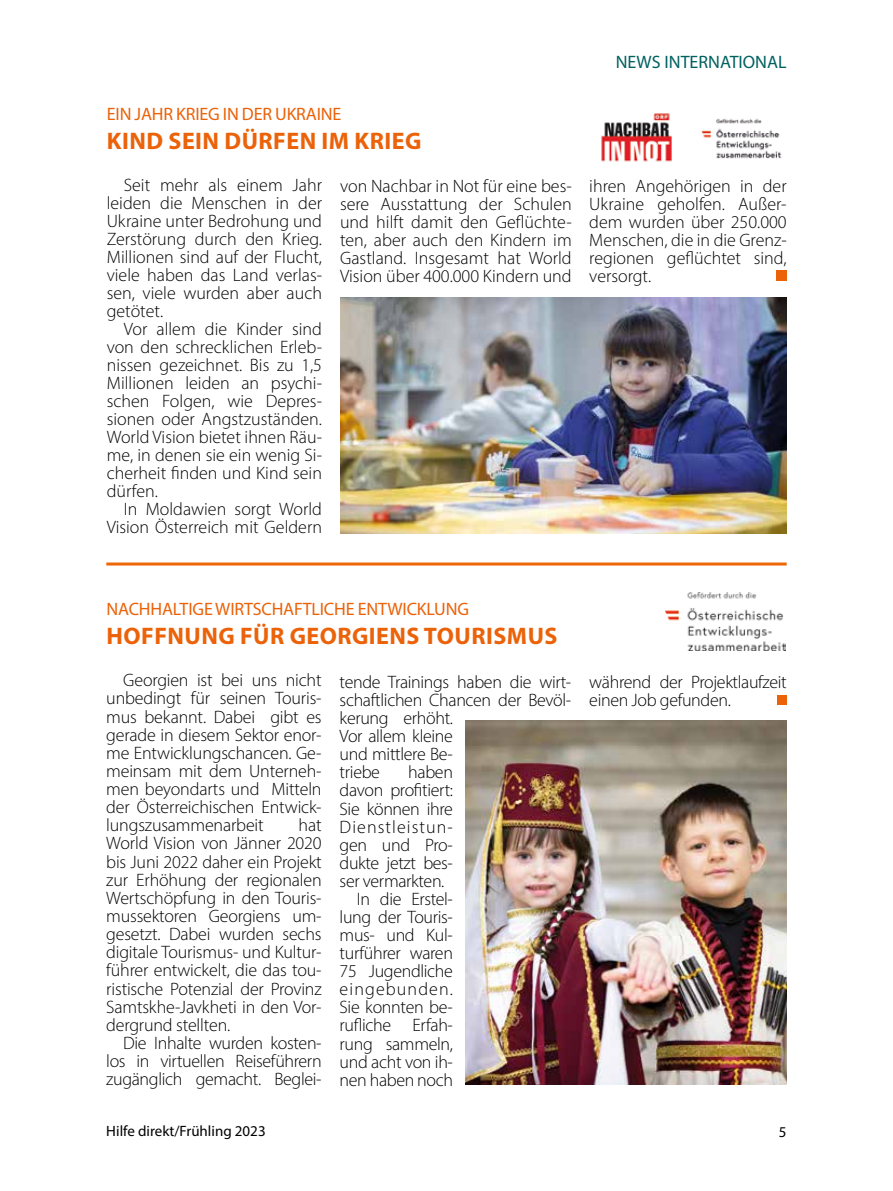
<style>
.page{position:relative;width:893px;height:1191px;background:#fff}
.page>*{position:absolute;margin:0;border:0;box-sizing:border-box;transform-origin:0 0}
.t1{font:700 24px "Myriad Pro";letter-spacing:.02em;color:#eb6209}
.t2{font:300 18px/18px "Myriad Pro";letter-spacing:-.01em;color:#000;text-align:justify}
.t3{font:18px "Myriad Pro";letter-spacing:-.01em;color:#eb6209}
.t4{font:300 18px "Myriad Pro";letter-spacing:.06em;color:#000}
.t5{font:18px "Myriad Pro";color:#006160}
.t6{font:15px "Myriad Pro";color:#000}
</style>
<div class="page">
<img style="left:466px;top:720px;width:321px;height:364px">
<hr style="left:106px;top:562px;width:681px;height:3px;background:#ed6608">
<div style="left:777px;top:695px;width:9px;height:10px;background:#eb6209"></div>
<div style="left:776px;top:270px;width:11px;height:11px;background:#eb6209"></div>
<img style="left:340px;top:298px;width:447px;height:235px">
<img style="left:665px;top:592px;width:120px;height:58px">
<img style="left:601px;top:113px;width:181px;height:49px">
<p class="t5" style="left:616px;top:50px;width:172px">NEWS INTERNATIONAL</p>
<p class="t3" style="left:107px;top:103px;width:236px">EIN JAHR KRIEG IN DER UKRAINE</p>
<h1 class="t1" style="left:107px;top:125px;width:316px">KIND SEIN DÜRFEN IM KRIEG</h1>
<p class="t2" style="left:340px;top:177px;width:233px">von Nachbar in Not für eine bes&shy;sere Ausstattung der Schulen und hilft damit den Geflüchte&shy;ten, aber auch den Kindern im Gastland. Insgesamt hat World Vision über 400.000 Kindern und</p>
<p class="t2" style="left:589px;top:177px;width:199px">ihren Angehörigen in der Ukraine geholfen. Außer&shy;dem wurden über 250.000<br>Menschen, die in die Grenz&shy;regionen geflüchtet sind, versorgt.</p>
<p class="t2" style="left:107px;top:176px;width:217px;text-indent:17px">Seit mehr als einem Jahr leiden die Menschen in der Ukraine unter Bedrohung und Zerstörung durch den Krieg.<br>Millionen sind auf der Flucht, viele haben das Land verlas&shy;sen, viele wurden aber auch getötet.</p>
<p class="t2" style="left:107px;top:320px;width:217px;text-indent:17px">Vor allem die Kinder sind von den schrecklichen Erleb&shy;nissen gezeichnet. Bis zu 1,5<br>Millionen leiden an psychi&shy;schen Folgen, wie Depres&shy;sionen oder Angstzuständen.<br>World Vision bietet ihnen Räu&shy;me, in denen sie ein wenig Si&shy;cherheit finden und Kind sein dürfen.</p>
<p class="t2" style="left:107px;top:500px;width:217px;text-align:right">In Moldawien sorgt World<br>Vision Österreich mit Geldern</p>
<p class="t3" style="left:106px;top:598px;width:364px">NACHHALTIGE WIRTSCHAFTLICHE ENTWICKLUNG</p>
<h1 class="t1" style="left:107px;top:620px;width:452px">HOFFNUNG FÜR GEORGIENS TOURISMUS</h1>
<p class="t2" style="left:106px;top:671px;width:217px;text-indent:17px">Georgien ist bei uns nicht unbedingt für seinen Touris&shy;mus bekannt. Dabei gibt es gerade in diesem Sektor enor&shy;me Entwicklungschancen. Ge&shy;meinsam mit dem Unterneh&shy;men beyondarts und Mitteln der Österreichischen Entwick&shy;lungszusammenarbeit</p>
<p class="t2" style="left:106px;top:816px;width:217px;text-indent:192px">hat World Vision von Jänner 2020 bis Juni 2022 daher ein Projekt zur Erhöhung der regionalen Wertschöpfung in den Touris&shy;mussektoren Georgiens um&shy;gesetzt. Dabei wurden sechs digitale Tourismus- und Kultur&shy;führer entwickelt, die das tou&shy;ristische Potenzial der Provinz Samtskhe-Javkheti in den Vor&shy;dergrund stellten.</p>
<p class="t2" style="left:106px;top:1033px;width:217px;text-indent:17px">Die Inhalte wurden kosten&shy;los in virtuellen Reiseführern zugänglich gemacht. Beglei-</p>
<p class="t2" style="left:340px;top:672px;width:233px;text-align:left">tende Trainings haben die wirt&shy;schaftlichen Chancen der Bevöl&shy;kerung erhöht.<br>Vor allem kleine<br>und mittlere Be-<br>triebe</p>
<p class="t2" style="left:408px;top:763px;width:46px">haben</p>
<p class="t2" style="left:340px;top:781px;width:115px">davon profitiert:</p>
<p class="t2" style="left:340px;top:799px;width:115px">Sie können ihre</p>
<p class="t4" style="left:340px;top:816px;width:115px">Dienstleistun-</p>
<p class="t2" style="left:340px;top:835px;width:115px">gen und Pro-</p>
<p class="t2" style="left:340px;top:854px;width:115px">dukte jetzt bes-</p>
<p class="t2" style="left:340px;top:872px;width:106px">ser vermarkten.</p>
<p class="t2" style="left:357px;top:890px;width:98px">In die Erstel-</p>
<p class="t2" style="left:340px;top:908px;width:115px">lung der Touris-</p>
<p class="t2" style="left:340px;top:926px;width:115px">mus- und Kul-</p>
<p class="t2" style="left:340px;top:944px;width:115px">turführer waren</p>
<p class="t2" style="left:340px;top:962px;width:115px">75 Jugendliche</p>
<p class="t4" style="left:340px;top:978px;width:115px">eingebunden.</p>
<p class="t2" style="left:340px;top:998px;width:115px">Sie konnten be-</p>
<p class="t2" style="left:340px;top:1016px;width:115px">rufliche Erfah-</p>
<p class="t2" style="left:340px;top:1034px;width:115px">rung sammeln,</p>
<p class="t2" style="left:340px;top:1052px;width:115px">und acht von ih-</p>
<p class="t2" style="left:340px;top:1070px;width:115px">nen haben noch</p>
<p class="t2" style="left:589px;top:672px;width:199px">während der Projektlaufzeit einen Job gefunden.</p>
<p class="t6" style="left:106px;top:1121px;width:161px">Hilfe direkt/Frühling 2023</p>
<p class="t6" style="left:779px;top:1123px;width:9px">5</p>
</div>
